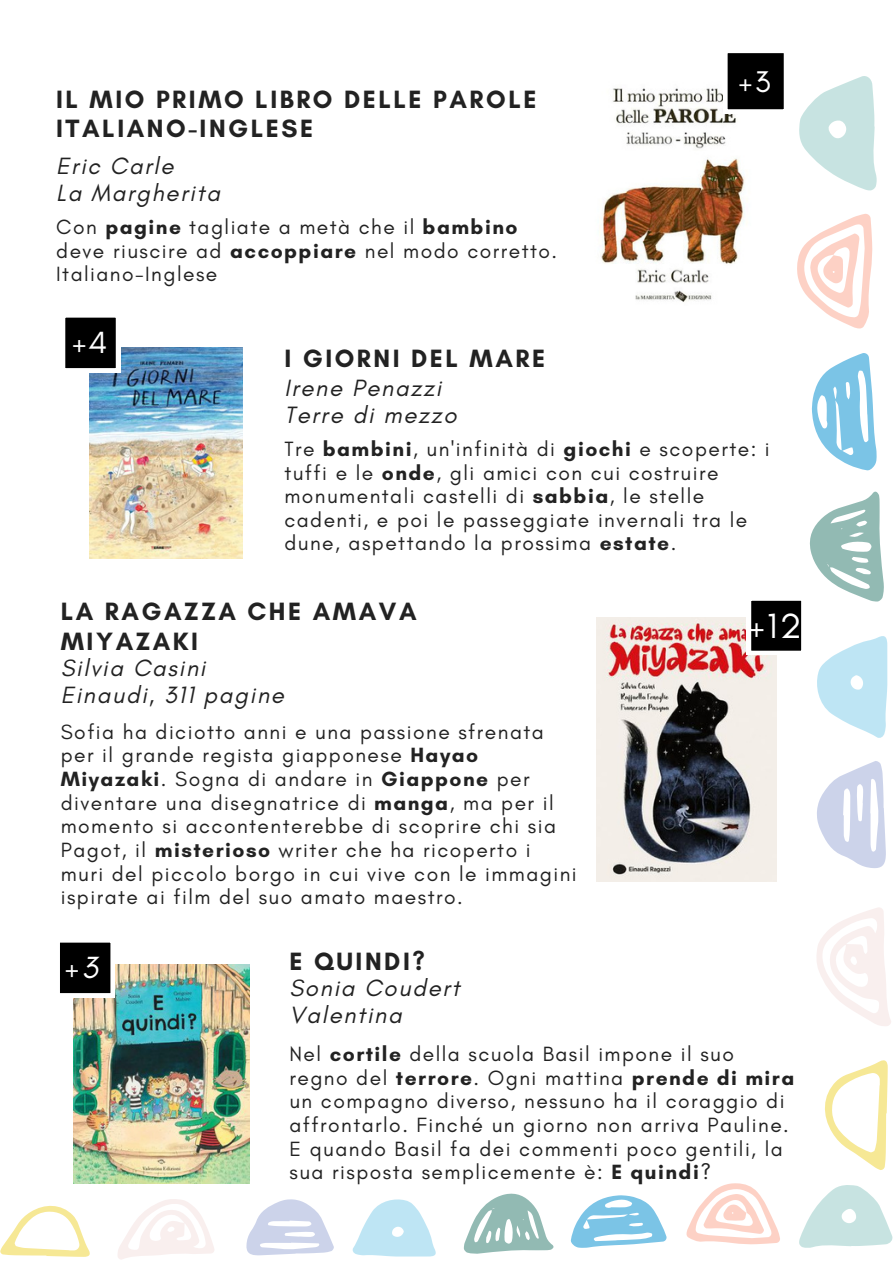
<style>
.page{position:relative;width:894px;height:1264px;background:#fff}
.page>*{position:absolute;margin:0;border:0;box-sizing:border-box;transform-origin:0 0}
.t1{font:35.55px "Glacial Indifference";color:#fff}
.t2{font:31.2px "Glacial Indifference";color:#fff}
.t3{font:italic 31.2px "Glacial Indifference";color:#fff}
.t4{font:30.45px "Glacial Indifference";color:#fff}
.t5{font:700 25.5px/29.2px "Glacial Indifference";letter-spacing:.1em;color:#222}
.t6{font:italic 24px/27px "Glacial Indifference";letter-spacing:.07em;color:#222}
.t7{font:21px/23.7px "Glacial Indifference";letter-spacing:.07em;color:#222}
.s1{font-weight:700}
</style>
<div class="page">
<svg style="left:799px;top:1185px;width:94px;height:63px"></svg>
<svg style="left:352px;top:1199px;width:84px;height:57px"></svg>
<svg style="left:570px;top:1195px;width:96px;height:52px"></svg>
<svg style="left:463px;top:1193px;width:90px;height:60px"></svg>
<svg style="left:246px;top:1199px;width:88px;height:56px"></svg>
<svg style="left:118px;top:1199px;width:96px;height:61px"></svg>
<svg style="left:0;top:1205px;width:90px;height:51px"></svg>
<svg style="left:686px;top:1183px;width:93px;height:61px"></svg>
<svg style="left:799px;top:76px;width:77px;height:114px"></svg>
<svg style="left:811px;top:353px;width:65px;height:118px"></svg>
<svg style="left:817px;top:761px;width:68px;height:107px"></svg>
<svg style="left:817px;top:907px;width:74px;height:119px"></svg>
<svg style="left:825px;top:1060px;width:62px;height:110px"></svg>
<svg style="left:797px;top:214px;width:75px;height:114px"></svg>
<img style="left:599px;top:88px;width:146px;height:214px">
<img style="left:90px;top:347px;width:153px;height:211px">
<svg style="left:723px;top:53px;width:61px;height:61px;background:#272727"></svg>
<svg style="left:65px;top:317px;width:55px;height:55px;background:#282828"></svg>
<img style="left:596px;top:617px;width:180px;height:264px">
<svg style="left:746px;top:491px;width:141px;height:248px"></svg>
<img style="left:73px;top:964px;width:177px;height:219px">
<svg style="left:60px;top:942px;width:55px;height:55px;background:#282828"></svg>
<h2 class="t5" style="left:56px;top:85px;width:481px">IL MIO PRIMO LIBRO DELLE PAROLE<br>ITALIANO-INGLESE</h2>
<h3 class="t6" style="left:56px;top:152px;width:165px">Eric Carle<br>La Margherita</h3>
<p class="t7" style="left:56px;top:215px;width:502px">Con <span class="s1">pagine</span> tagliate a metà che il <span class="s1">bambino </span>deve riuscire ad <span class="s1">accoppiare</span> nel modo corretto.<br>Italiano-Inglese</p>
<p class="t2" style="left:72px;top:323px;width:37px">+4</p>
<h4 class="t5" style="left:284px;top:343px;width:262px">I GIORNI DEL MARE</h4>
<p class="t6" style="left:284px;top:374px;width:174px">Irene Penazzi<br>Terre di mezzo</p>
<h2 class="t4" style="left:738px;top:63px;width:33px">+3</h2>
<p class="t7" style="left:284px;top:437px;width:486px">Tre <span class="s1">bambini</span>, un'infinità di <span class="s1">giochi</span> e scoperte: i tuffi e le <span class="s1">onde</span>, gli amici con cui costruire monumentali castelli di <span class="s1">sabbia</span>, le stelle cadenti, e poi le passeggiate invernali tra le dune, aspettando la prossima <span class="s1">estate</span>.</p>
<h4 class="t5" style="left:61px;top:596px;width:357px">LA RAGAZZA CHE AMAVA<br>MIYAZAKI</h4>
<h3 class="t6" style="left:61px;top:654px;width:225px">Silvia Casini<br>Einaudi, 311 pagine</h3>
<p class="t7" style="left:61px;top:719px;width:517px">Sofia ha diciotto anni e una passione sfrenata per il grande regista giapponese <span class="s1">Hayao Miyazaki</span>. Sogna di andare in <span class="s1">Giappone</span> per diventare una disegnatrice di <span class="s1">manga</span>, ma per il momento si accontenterebbe di scoprire chi sia Pagot, il <span class="s1">misterioso</span> writer che ha ricoperto i muri del piccolo borgo in cui vive con le immagini ispirate ai film del suo amato maestro.</p>
<p class="t3" style="left:65px;top:948px;width:34px">+3</p>
<h1 class="t5" style="left:289px;top:946px;width:137px">E QUINDI?</h1>
<p class="t6" style="left:289px;top:974px;width:172px">Sonia Coudert<br>Valentina</p>
<h3 class="t1" style="left:748px;top:604px;width:55px">+12</h3>
<h4 class="t7" style="left:289px;top:1041px;width:506px">Nel <span class="s1">cortile</span> della scuola Basil impone il suo regno del <span class="s1">terrore</span>. Ogni mattina <span class="s1">prende di mira </span>un compagno diverso, nessuno ha il coraggio di affrontarlo. Finché un giorno non arriva Pauline.<br>E quando Basil fa dei commenti poco gentili, la sua risposta semplicemente è: <span class="s1">E quindi</span>?</h4>
</div>
